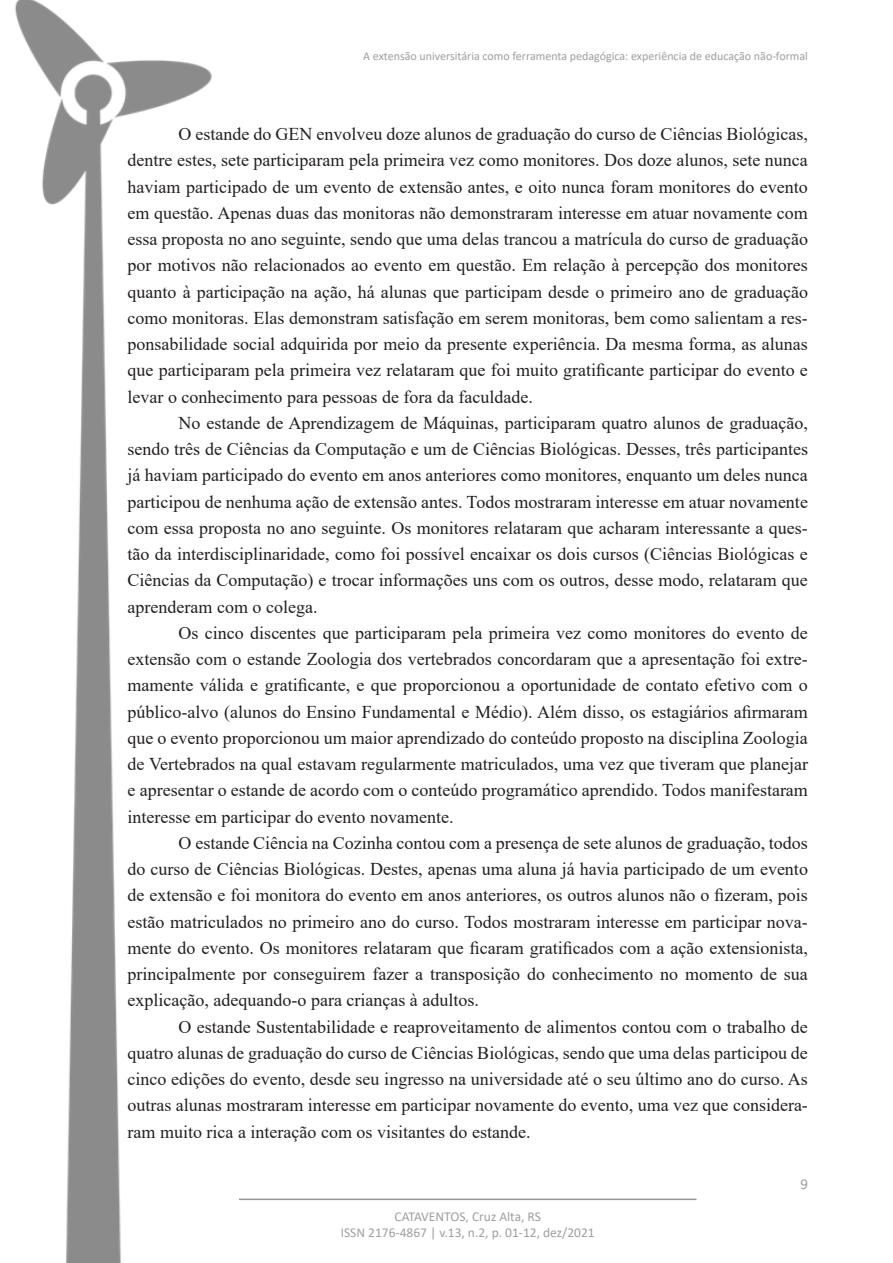
<style>
.page{position:relative;width:893px;height:1263px;background:#fff}
.page>*{position:absolute;margin:0;border:0;box-sizing:border-box;transform-origin:0 0}
.t1{font:18px/26.2px "Times New Roman";color:#231f20;text-align:justify}
.t2{font:15px "Calibri";color:#9d9fa2}
.t3{font:13.5px/16.2px "Calibri";color:#9d9fa2;text-align:center}
.t4{font:12px "Calibri";color:#9d9fa2}
</style>
<div class="page">
<hr style="left:239px;top:1198px;width:457px;height:2px;background:#939598">
<img style="left:15px;top:0;width:197px;height:1263px">
<p class="t4" style="left:363px;top:48px;width:446px">A extensão universitária como ferramenta pedagógica: experiência de educação não-formal</p>
<p class="t1" style="left:128px;top:120px;width:682px;text-indent:51px">O estande do GEN envolveu doze alunos de graduação do curso de Ciências Biológicas, dentre estes, sete participaram pela primeira vez como monitores. Dos doze alunos, sete nunca haviam participado de um evento de extensão antes, e oito nunca foram monitores do evento em questão. Apenas duas das monitoras não demonstraram interesse em atuar novamente com essa proposta no ano seguinte, sendo que uma delas trancou a matrícula do curso de graduação por motivos não relacionados ao evento em questão. Em relação à percepção dos monitores quanto à participação na ação, há alunas que participam desde o primeiro ano de graduação como monitoras. Elas demonstram satisfação em serem monitoras, bem como salientam a res&shy;ponsabilidade social adquirida por meio da presente experiência. Da mesma forma, as alunas que participaram pela primeira vez relataram que foi muito gratificante participar do evento e levar o conhecimento para pessoas de fora da faculdade.</p>
<p class="t1" style="left:128px;top:409px;width:682px;text-indent:51px">No estande de Aprendizagem de Máquinas, participaram quatro alunos de graduação, sendo três de Ciências da Computação e um de Ciências Biológicas. Desses, três participantes já haviam participado do evento em anos anteriores como monitores, enquanto um deles nunca participou de nenhuma ação de extensão antes. Todos mostraram interesse em atuar novamente com essa proposta no ano seguinte. Os monitores relataram que acharam interessante a ques&shy;tão da interdisciplinaridade, como foi possível encaixar os dois cursos (Ciências Biológicas e Ciências da Computação) e trocar informações uns com os outros, desse modo, relataram que aprenderam com o colega.</p>
<p class="t1" style="left:128px;top:619px;width:682px;text-indent:51px">Os cinco discentes que participaram pela primeira vez como monitores do evento de extensão com o estande Zoologia dos vertebrados concordaram que a apresentação foi extre&shy;mamente válida e gratificante, e que proporcionou a oportunidade de contato efetivo com o público-alvo (alunos do Ensino Fundamental e Médio). Além disso, os estagiários afirmaram que o evento proporcionou um maior aprendizado do conteúdo proposto na disciplina Zoologia de Vertebrados na qual estavam regularmente matriculados, uma vez que tiveram que planejar e apresentar o estande de acordo com o conteúdo programático aprendido. Todos manifestaram interesse em participar do evento novamente.</p>
<p class="t1" style="left:128px;top:829px;width:682px;text-indent:51px">O estande Ciência na Cozinha contou com a presença de sete alunos de graduação, todos do curso de Ciências Biológicas. Destes, apenas uma aluna já havia participado de um evento de extensão e foi monitora do evento em anos anteriores, os outros alunos não o fizeram, pois estão matriculados no primeiro ano do curso. Todos mostraram interesse em participar nova&shy;mente do evento. Os monitores relataram que ficaram gratificados com a ação extensionista, principalmente por conseguirem fazer a transposição do conhecimento no momento de sua explicação, adequando-o para crianças à adultos.</p>
<p class="t1" style="left:128px;top:1013px;width:682px;text-indent:51px">O estande Sustentabilidade e reaproveitamento de alimentos contou com o trabalho de quatro alunas de graduação do curso de Ciências Biológicas, sendo que uma delas participou de cinco edições do evento, desde seu ingresso na universidade até o seu último ano do curso. As outras alunas mostraram interesse em participar novamente do evento, uma vez que considera&shy;ram muito rica a interação com os visitantes do estande.</p>
<p class="t3" style="left:341px;top:1208px;width:256px">CATAVENTOS, Cruz Alta, RS<br>ISSN 2176-4867 | v.13, n.2, p. 01-12, dez/2021</p>
<p class="t2" style="left:800px;top:1174px;width:9px">9</p>
</div>
